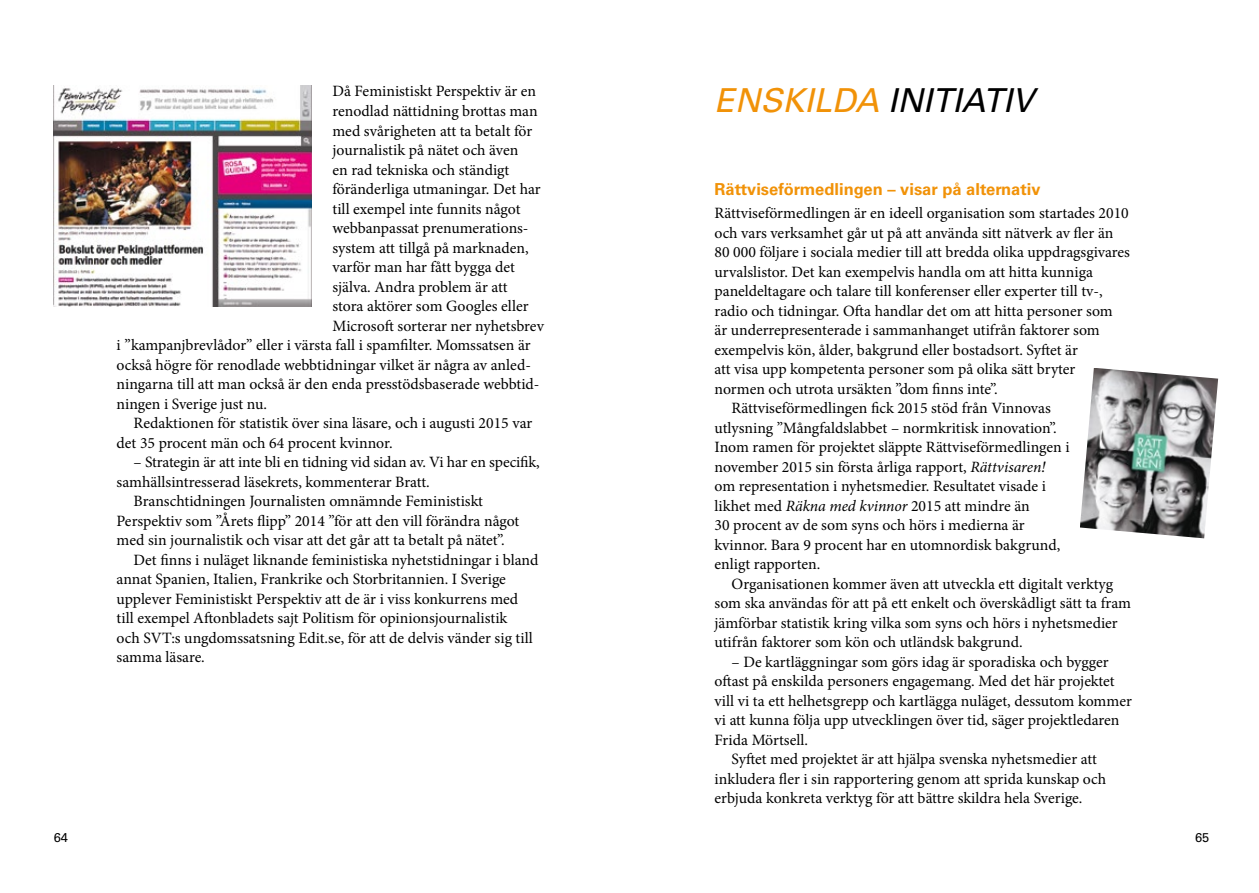
<style>
.page{position:relative;width:1259px;height:893px;background:#fff}
.page>*{position:absolute;margin:0;border:0;box-sizing:border-box;transform-origin:0 0}
.t1{font:italic 33px "Univers";color:#000}
.t2{font:700 16.5px "Univers";color:#f19208}
.t3{font:15.75px "Minion Pro";color:#000}
.t4{font:12.75px "Univers";color:#000}
.s1{color:#f19208}
.s2{font-style:italic}
</style>
<div class="page">
<img style="left:1080px;top:368px;width:138px;height:170px">
<img style="left:54px;top:85px;width:257px;height:222px">
<p class="t3" style="left:332px;top:81px;width:205px">Då Feministiskt Perspektiv är en</p>
<p class="t3" style="left:332px;top:100px;width:207px">renodlad nättidning brottas man</p>
<p class="t3" style="left:332px;top:120px;width:201px">med svårigheten att ta betalt för</p>
<p class="t3" style="left:332px;top:139px;width:187px">journalistik på nätet och även</p>
<p class="t3" style="left:332px;top:159px;width:178px">en rad tekniska och ständigt</p>
<p class="t3" style="left:332px;top:178px;width:210px">föränderliga utmaningar. Det har</p>
<p class="t3" style="left:332px;top:198px;width:190px">till exempel inte funnits något</p>
<p class="t3" style="left:332px;top:217px;width:198px">webbanpassat prenumerations-</p>
<p class="t3" style="left:332px;top:237px;width:198px">system att tillgå på marknaden,</p>
<p class="t3" style="left:332px;top:256px;width:184px">varför man har fått bygga det</p>
<p class="t3" style="left:332px;top:276px;width:177px">själva. Andra problem är att</p>
<p class="t3" style="left:332px;top:295px;width:198px">stora aktörer som Googles eller</p>
<p class="t3" style="left:332px;top:315px;width:213px">Microsoft sorterar ner nyhetsbrev</p>
<p class="t3" style="left:117px;top:334px;width:415px">i ”kampanjbrevlådor” eller i värsta fall i spamfilter. Momssatsen är</p>
<p class="t3" style="left:117px;top:354px;width:416px">också högre för renodlade webbtidningar vilket är några av anled-</p>
<p class="t3" style="left:117px;top:373px;width:424px">ningarna till att man också är den enda presstödsbaserade webbtid-</p>
<p class="t3" style="left:117px;top:393px;width:152px">ningen i Sverige just nu.</p>
<p class="t3" style="left:134px;top:412px;width:400px">Redaktionen för statistik över sina läsare, och i augusti 2015 var</p>
<p class="t3" style="left:117px;top:432px;width:277px">det 35 procent män och 64 procent kvinnor.</p>
<p class="t3" style="left:134px;top:451px;width:408px">– Strategin är att inte bli en tidning vid sidan av. Vi har en specifik,</p>
<p class="t3" style="left:117px;top:471px;width:315px">samhällsintresserad läsekrets, kommenterar Bratt.</p>
<p class="t3" style="left:134px;top:490px;width:351px">Branschtidningen Journalisten omnämnde Feministiskt</p>
<p class="t3" style="left:117px;top:510px;width:404px">Perspektiv som ”Årets flipp” 2014 ”för att den vill förändra något</p>
<p class="t3" style="left:117px;top:529px;width:389px">med sin journalistik och visar att det går att ta betalt på nätet”.</p>
<p class="t3" style="left:134px;top:549px;width:406px">Det finns i nuläget liknande feministiska nyhetstidningar i bland</p>
<p class="t3" style="left:117px;top:568px;width:391px">annat Spanien, Italien, Frankrike och Storbritannien. I Sverige</p>
<p class="t3" style="left:117px;top:588px;width:403px">upplever Feministiskt Perspektiv att de är i viss konkurrens med</p>
<p class="t3" style="left:117px;top:607px;width:392px">till exempel Aftonbladets sajt Politism för opinionsjournalistik</p>
<p class="t3" style="left:117px;top:627px;width:418px">och SVT:s ungdomssatsning Edit.se, för att de delvis vänder sig till</p>
<p class="t3" style="left:117px;top:646px;width:90px">samma läsare.</p>
<h1 class="t1" style="left:714px;top:80px;width:321px"><span class="s1">ENSKILDA</span> INITIATIV</h1>
<p class="t2" style="left:714px;top:180px;width:327px">Rättviseförmedlingen – visar på alternativ</p>
<p class="t3" style="left:714px;top:203px;width:416px">Rättviseförmedlingen är en ideell organisation som startades 2010</p>
<p class="t3" style="left:714px;top:222px;width:400px">och vars verksamhet går ut på att använda sitt nätverk av fler än</p>
<p class="t3" style="left:714px;top:242px;width:417px">80 000 följare i sociala medier till att bredda olika uppdragsgivares</p>
<p class="t3" style="left:714px;top:261px;width:380px">urvalslistor. Det kan exempelvis handla om att hitta kunniga</p>
<p class="t3" style="left:714px;top:281px;width:390px">paneldeltagare och talare till konferenser eller experter till tv-,</p>
<p class="t3" style="left:714px;top:300px;width:400px">radio och tidningar. Ofta handlar det om att hitta personer som</p>
<p class="t3" style="left:714px;top:320px;width:387px">är underrepresenterade i sammanhanget utifrån faktorer som</p>
<p class="t3" style="left:714px;top:339px;width:365px">exempelvis kön, ålder, bakgrund eller bostadsort. Syftet är</p>
<p class="t3" style="left:714px;top:359px;width:362px">att visa upp kompetenta personer som på olika sätt bryter</p>
<p class="t3" style="left:714px;top:378px;width:284px">normen och utrota ursäkten ”dom finns inte”.</p>
<p class="t3" style="left:731px;top:398px;width:321px">Rättviseförmedlingen fick 2015 stöd från Vinnovas</p>
<p class="t3" style="left:714px;top:417px;width:344px">utlysning ”Mångfaldslabbet – normkritisk innovation”.</p>
<p class="t3" style="left:714px;top:437px;width:356px">Inom ramen för projektet släppte Rättviseförmedlingen i</p>
<p class="t3" style="left:714px;top:456px;width:332px">november 2015 sin första årliga rapport, <span class="s2">Rättvisaren!</span></p>
<p class="t3" style="left:714px;top:476px;width:333px">om representation i nyhetsmedier. Resultatet visade i</p>
<p class="t3" style="left:714px;top:495px;width:317px">likhet med <span class="s2">Räkna med kvinnor</span> 2015 att mindre än</p>
<p class="t3" style="left:714px;top:515px;width:312px">30 procent av de som syns och hörs i medierna är</p>
<p class="t3" style="left:714px;top:534px;width:347px">kvinnor. Bara 9 procent har en utomnordisk bakgrund,</p>
<p class="t3" style="left:714px;top:554px;width:107px">enligt rapporten.</p>
<p class="t3" style="left:731px;top:573px;width:383px">Organisationen kommer även att utveckla ett digitalt verktyg</p>
<p class="t3" style="left:714px;top:593px;width:418px">som ska användas för att på ett enkelt och överskådligt sätt ta fram</p>
<p class="t3" style="left:714px;top:612px;width:405px">jämförbar statistik kring vilka som syns och hörs i nyhetsmedier</p>
<p class="t3" style="left:714px;top:632px;width:309px">utifrån faktorer som kön och utländsk bakgrund.</p>
<p class="t3" style="left:731px;top:651px;width:378px">– De kartläggningar som görs idag är sporadiska och bygger</p>
<p class="t3" style="left:714px;top:671px;width:402px">oftast på enskilda personers engagemang. Med det här projektet</p>
<p class="t3" style="left:714px;top:690px;width:419px">vill vi ta ett helhetsgrepp och kartlägga nuläget, dessutom kommer</p>
<p class="t3" style="left:714px;top:710px;width:406px">vi att kunna följa upp utvecklingen över tid, säger projektledaren</p>
<p class="t3" style="left:714px;top:729px;width:95px">Frida Mörtsell.</p>
<p class="t3" style="left:731px;top:749px;width:367px">Syftet med projektet är att hjälpa svenska nyhetsmedier att</p>
<p class="t3" style="left:714px;top:768px;width:393px">inkludera fler i sin rapportering genom att sprida kunskap och</p>
<p class="t3" style="left:714px;top:788px;width:369px">erbjuda konkreta verktyg för att bättre skildra hela Sverige.</p>
<p class="t4" style="left:54px;top:830px;width:16px">64</p>
<p class="t4" style="left:1195px;top:830px;width:16px">65</p>
</div>
